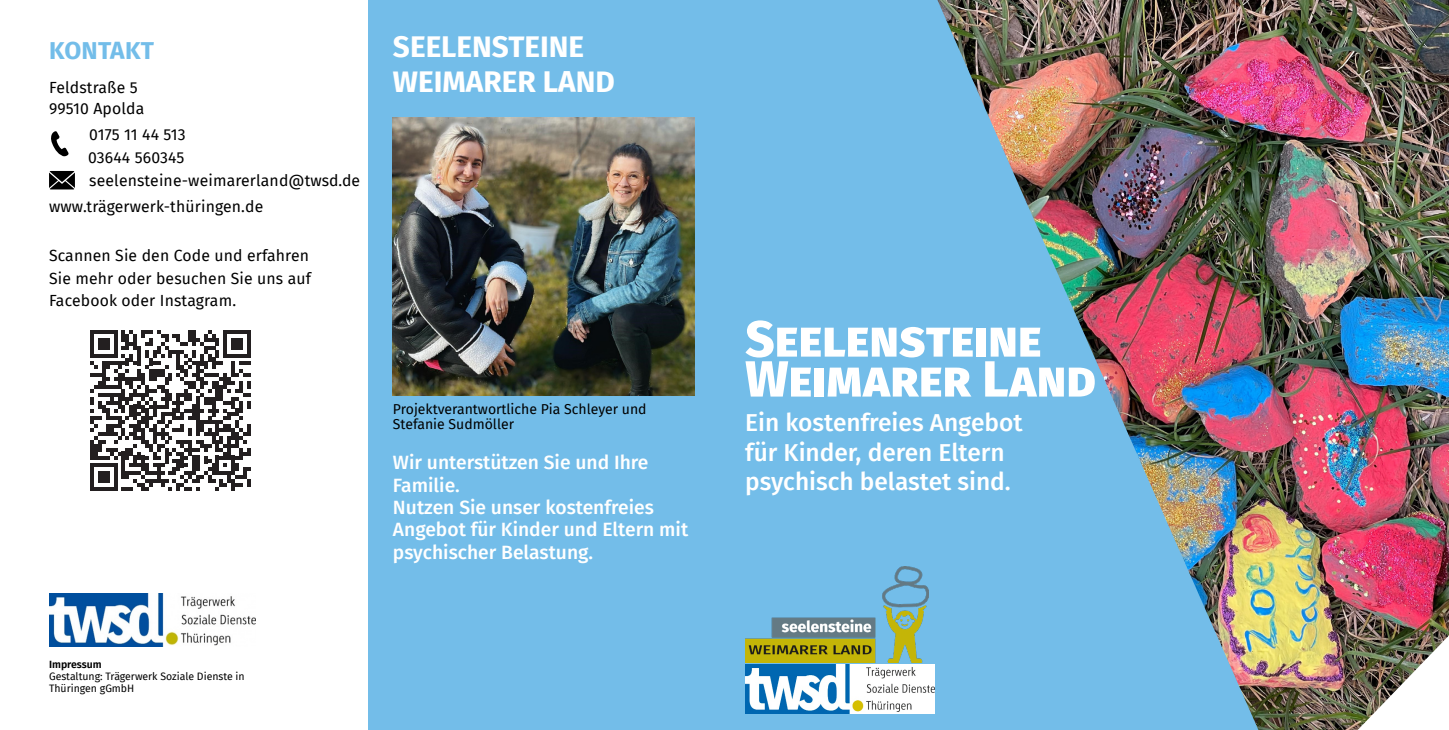
<style>
.page{position:relative;width:1449px;height:730px;background:#fff}
.page>*{position:absolute;margin:0;border:0;box-sizing:border-box;transform-origin:0 0}
.t1{font:800 50.75px/39.9px "Fira Sans";letter-spacing:-.01em;color:#fff}
.t2{font:700 29.75px "Fira Sans";color:#fff}
.t3{font:500 24.5px/29.4px "Fira Sans";color:#fff}
.t4{font:700 24.5px "Fira Sans";letter-spacing:.01em;color:#73bde9}
.t5{font:500 19.25px/22.4px "Fira Sans";color:#fff}
.t6{font:15.75px/22.8px "Fira Sans";letter-spacing:.01em;color:#000}
.t7{font:14px/15.8px "Fira Sans";color:#000}
.t8{font:10.5px/12.2px "Fira Sans";color:#000}
.s1{font-weight:600}
</style>
<div class="page">
<img style="left:1258px;top:0;width:191px;height:729px">
<svg style="left:51px;top:131px;width:18px;height:25px"></svg>
<img style="left:49px;top:593px;width:207px;height:53px">
<svg style="left:49px;top:171px;width:26px;height:18px"></svg>
<img style="left:725px;top:0;width:533px;height:729px">
<div style="left:368px;top:0;width:357px;height:729px;background:#73bde9"></div>
<img style="left:1357px;top:635px;width:92px;height:94px">
<svg style="left:90px;top:330px;width:161px;height:160px"></svg>
<img style="left:745px;top:664px;width:189px;height:49px">
<img style="left:393px;top:117px;width:301px;height:278px">
<img style="left:745px;top:566px;width:183px;height:96px">
<p class="t4" style="left:49px;top:30px;width:106px">KONTAKT</p>
<p class="t6" style="left:49px;top:75px;width:90px">Feldstraße 5</p>
<p class="t6" style="left:49px;top:96px;width:97px">99510 Apolda</p>
<p class="t6" style="left:88px;top:123px;width:99px">0175 11 44 513<br>03644 560345</p>
<p class="t6" style="left:89px;top:168px;width:272px">seelensteine-weimarerland@twsd.de</p>
<p class="t6" style="left:49px;top:194px;width:216px">www.trägerwerk-thüringen.de</p>
<p class="t6" style="left:49px;top:243px;width:263px">Scannen Sie den Code und erfahren<br>Sie mehr oder besuchen Sie uns auf</p>
<p class="t6" style="left:49px;top:289px;width:189px">Facebook oder Instagram.</p>
<p class="t2" style="left:393px;top:21px;width:193px">SEELENSTEINE</p>
<p class="t2" style="left:393px;top:57px;width:223px">WEIMARER LAND</p>
<p class="t7" style="left:393px;top:400px;width:255px">Projektverantwortliche Pia Schleyer und<br>Stefanie Sudmöller</p>
<p class="t5" style="left:393px;top:450px;width:257px">Wir unterstützen Sie und Ihre<br>Familie.</p>
<p class="t5" style="left:393px;top:495px;width:297px">Nutzen Sie unser kostenfreies<br>Angebot für Kinder und Eltern mit psychischer Belastung.</p>
<p class="t8" style="left:49px;top:657px;width:197px"><span class="s1">Impressum<br></span>Gestaltung: Trägerwerk Soziale Dienste in<br>Thüringen gGmbH</p>
<p class="t1" style="left:745px;top:314px;width:352px">Seelensteine<br>Weimarer Land</p>
<p class="t3" style="left:745px;top:406px;width:279px">Ein kostenfreies Angebot für Kinder, deren Eltern psychisch belastet sind.</p>
</div>
